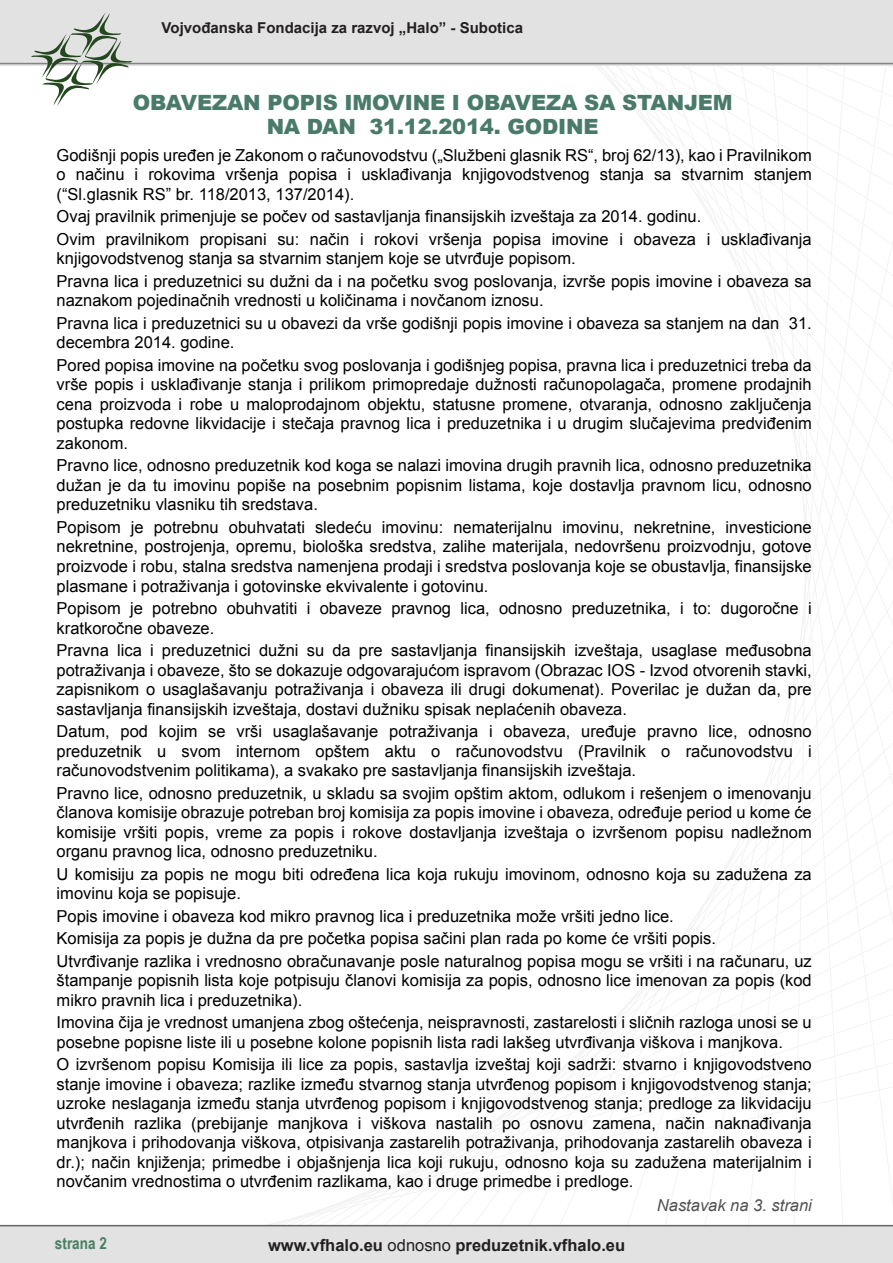
<style>
.page{position:relative;width:893px;height:1263px;background:#fff}
.page>*{position:absolute;margin:0;border:0;box-sizing:border-box;transform-origin:0 0}
.t1{font:900 21px/24px "Arial";letter-spacing:-.01em;color:#497a6a;text-align:center}
.t2{font:16.5px/19.5px "Arial";color:#000}
.t3{font:700 16.5px "Arial";color:#231f20}
.t4{font:italic 16.5px "Arial";color:#515151}
.t5{font:700 16.5px "Arial Narrow";color:#477f63}
.t6{font:700 15px "Arial";color:#231f20}
.s1{font-weight:400}
</style>
<div class="page">
<svg style="left:524px;top:106px;width:369px;height:993px"></svg>
<div style="left:0;top:1226px;width:893px;height:37px;background:#e2e2e2"></div>
<svg style="left:0;top:0;width:893px;height:106px"></svg>
<hr style="left:0;top:1225px;width:893px;height:1px;background:#636464">
<p class="t6" style="left:162px;top:17px;width:363px">Vojvođanska Fondacija za razvoj „Halo” - Subotica</p>
<p class="t1" style="left:133px;top:90px;width:601px">OBAVEZAN POPIS IMOVINE I OBAVEZA SA STANJEM<br>NA DAN 31.12.2014. GODINE</p>
<p class="t2" style="left:57px;top:145px;width:757px;text-align:justify">Godišnji popis uređen je Zakonom o računovodstvu („Službeni glasnik RS“, broj 62/13), kao i Pravilnikom o načinu i rokovima vršenja popisa i usklađivanja knjigovodstvenog stanja sa stvarnim stanjem (“Sl.glasnik RS” br. 118/2013, 137/2014).</p>
<p class="t2" style="left:57px;top:205px;width:757px;line-height:22.5px">Ovaj pravilnik primenjuje se počev od sastavljanja finansijskih izveštaja za 2014. godinu.<br>Ovim pravilnikom propisani su: način i rokovi vršenja popisa imovine i obaveza i usklađivanja</p>
<p class="t2" style="left:57px;top:247px;width:757px;line-height:22.5px">knjigovodstvenog stanja sa stvarnim stanjem koje se utvrđuje popisom.<br>Pravna lica i preduzetnici su dužni da i na početku svog poslovanja, izvrše popis imovine i obaveza sa</p>
<p class="t2" style="left:57px;top:289px;width:757px;line-height:22.5px">naznakom pojedinačnih vrednosti u količinama i novčanom iznosu.<br>Pravna lica i preduzetnici su u obavezi da vrše godišnji popis imovine i obaveza sa stanjem na dan 31.</p>
<p class="t2" style="left:57px;top:331px;width:757px;line-height:22.5px">decembra 2014. godine.<br>Pored popisa imovine na početku svog poslovanja i godišnjeg popisa, pravna lica i preduzetnici treba da</p>
<p class="t2" style="left:57px;top:375px;width:757px;text-align:justify">vrše popis i usklađivanje stanja i prilikom primopredaje dužnosti računopolagača, promene prodajnih cena proizvoda i robe u maloprodajnom objektu, statusne promene, otvaranja, odnosno zaključenja postupka redovne likvidacije i stečaja pravnog lica i preduzetnika i u drugim slučajevima predviđenim zakonom.</p>
<p class="t2" style="left:57px;top:456px;width:757px;text-align:justify">Pravno lice, odnosno preduzetnik kod koga se nalazi imovina drugih pravnih lica, odnosno preduzetnika dužan je da tu imovinu popiše na posebnim popisnim listama, koje dostavlja pravnom licu, odnosno preduzetniku vlasniku tih sredstava.</p>
<p class="t2" style="left:57px;top:517px;width:757px;text-align:justify">Popisom je potrebnu obuhvatati sledeću imovinu: nematerijalnu imovinu, nekretnine, investicione nekretnine, postrojenja, opremu, biološka sredstva, zalihe materijala, nedovršenu proizvodnju, gotove proizvode i robu, stalna sredstva namenjena prodaji i sredstva poslovanja koje se obustavlja, finansijske plasmane i potraživanja i gotovinske ekvivalente i gotovinu.</p>
<p class="t2" style="left:57px;top:598px;width:757px">Popisom je potrebno obuhvatiti i obaveze pravnog lica, odnosno preduzetnika, i to: dugoročne i kratkoročne obaveze.</p>
<p class="t2" style="left:57px;top:640px;width:757px;text-align:justify">Pravna lica i preduzetnici dužni su da pre sastavljanja finansijskih izveštaja, usaglase međusobna potraživanja i obaveze, što se dokazuje odgovarajućom ispravom (Obrazac IOS - Izvod otvorenih stavki, zapisnikom o usaglašavanju potraživanja i obaveza ili drugi dokumenat). Poverilac je dužan da, pre sastavljanja finansijskih izveštaja, dostavi dužniku spisak neplaćenih obaveza.</p>
<p class="t2" style="left:57px;top:721px;width:757px;text-align:justify">Datum, pod kojim se vrši usaglašavanje potraživanja i obaveza, uređuje pravno lice, odnosno preduzetnik u svom internom opštem aktu o računovodstvu (Pravilnik o računovodstvu i računovodstvenim politikama), a svakako pre sastavljanja finansijskih izveštaja.</p>
<p class="t2" style="left:57px;top:783px;width:757px;text-align:justify">Pravno lice, odnosno preduzetnik, u skladu sa svojim opštim aktom, odlukom i rešenjem o imenovanju članova komisije obrazuje potreban broj komisija za popis imovine i obaveza, određuje period u kome će komisije vršiti popis, vreme za popis i rokove dostavljanja izveštaja o izvršenom popisu nadležnom organu pravnog lica, odnosno preduzetniku.</p>
<p class="t2" style="left:57px;top:864px;width:757px">U komisiju za popis ne mogu biti određena lica koja rukuju imovinom, odnosno koja su zadužena za imovinu koja se popisuje.</p>
<p class="t2" style="left:57px;top:904px;width:757px;line-height:22.5px">Popis imovine i obaveza kod mikro pravnog lica i preduzetnika može vršiti jedno lice.<br>Komisija za popis je dužna da pre početka popisa sačini plan rada po kome će vršiti popis.<br>Utvrđivanje razlika i vrednosno obračunavanje posle naturalnog popisa mogu se vršiti i na računaru, uz</p>
<p class="t2" style="left:57px;top:970px;width:757px">štampanje popisnih lista koje potpisuju članovi komisija za popis, odnosno lice imenovan za popis (kod mikro pravnih lica i preduzetnika).</p>
<p class="t2" style="left:57px;top:1012px;width:757px">Imovina čija je vrednost umanjena zbog oštećenja, neispravnosti, zastarelosti i sličnih razloga unosi se u posebne popisne liste ili u posebne kolone popisnih lista radi lakšeg utvrđivanja viškova i manjkova.</p>
<p class="t2" style="left:57px;top:1054px;width:757px;text-align:justify">O izvršenom popisu Komisija ili lice za popis, sastavlja izveštaj koji sadrži: stvarno i knjigovodstveno stanje imovine i obaveza; razlike između stvarnog stanja utvrđenog popisom i knjigovodstvenog stanja; uzroke neslaganja između stanja utvrđenog popisom i knjigovodstvenog stanja; predloge za likvidaciju utvrđenih razlika (prebijanje manjkova i viškova nastalih po osnovu zamena, način naknađivanja manjkova i prihodovanja viškova, otpisivanja zastarelih potraživanja, prihodovanja zastarelih obaveza i dr.); način knjiženja; primedbe i objašnjenja lica koji rukuju, odnosno koja su zadužena materijalnim i novčanim vrednostima o utvrđenim razlikama, kao i druge primedbe i predloge.</p>
<p class="t4" style="left:657px;top:1195px;width:156px">Nastavak na 3. strani</p>
<p class="t5" style="left:55px;top:1230px;width:53px">strana 2</p>
<p class="t3" style="left:268px;top:1233px;width:359px">www.vfhalo.eu <span class="s1">odnosno</span> preduzetnik.vfhalo.eu</p>
</div>
